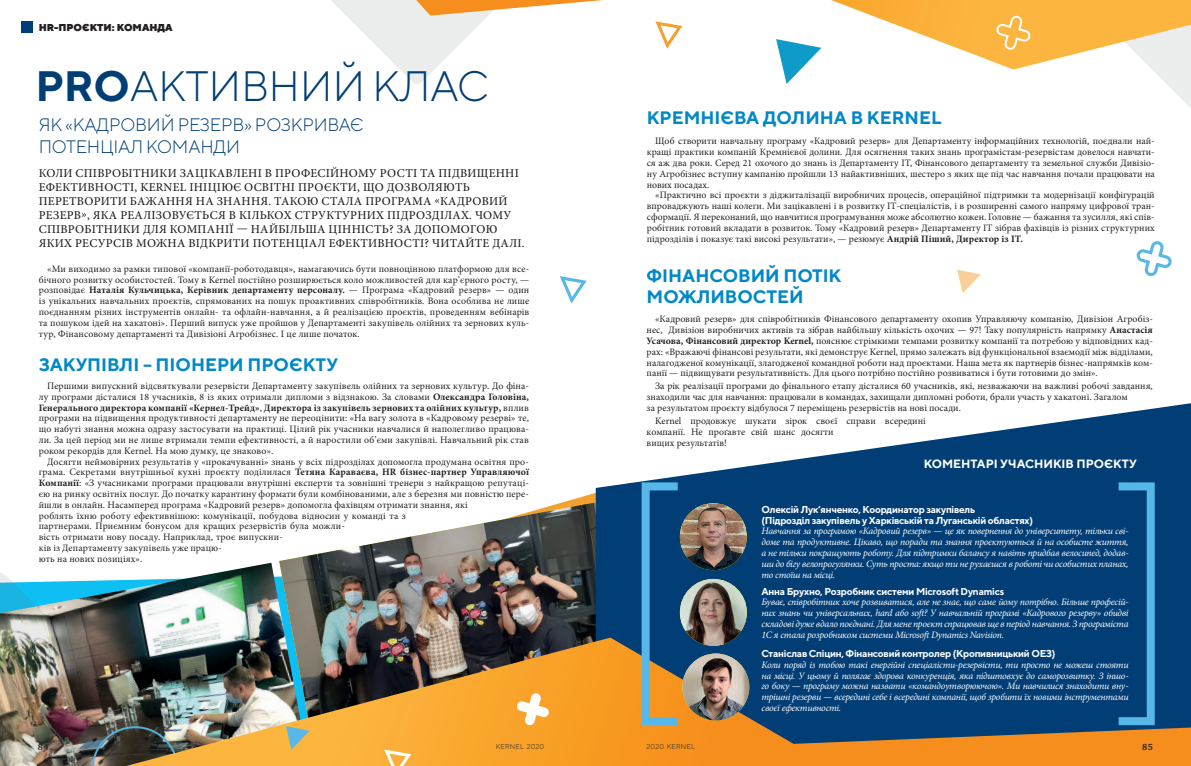
<style>
.page{position:relative;width:1191px;height:766px;background:#fff}
.page>*{position:absolute;margin:0;border:0;box-sizing:border-box;transform-origin:0 0}
.SuperSmall_text{font:300 42.5px "TT Norms";letter-spacing:-.01em;color:#003e75}
.Body_text{font:700 18px "TT Norms";color:#0088c7}
.SuperSmall_text-2{font:300 18px "TT Norms";letter-spacing:-.01em;color:#003e75}
.Body_text-2{font:500 12px/14px "Minion Pro";letter-spacing:.02em;color:#231f20}
.Body_text-3{font:700 12px "TT Norms";color:#fff}
.Body_text-4{font:700 10px/10.8px "TT Norms";letter-spacing:-.025em;color:#fff}
.t1{font:900 10px "TT Norms";color:#231f20}
.Body_text-5{font:9.8px/10.8px "Minion Pro";letter-spacing:.01em;color:#231f20;text-align:justify}
.Body_text-6{font:italic 9.8px/10.8px "Minion Pro";letter-spacing:-.025em;color:#fff;text-align:justify}
.t2{font:700 9px "Charter C";color:#231f20}
.t3{font:300 7px "TT Norms";letter-spacing:.02em;color:#231f20}
.s1{font-weight:700}
</style>
<div class="page">
<img style="left:238px;top:562px;width:41px;height:75px">
<img style="left:279px;top:502px;width:317px;height:135px">
<svg style="left:596px;top:403px;width:595px;height:234px;fill:#003e75"></svg>
<img style="left:0;top:569px;width:267px;height:196px">
<svg style="left:331px;top:0;width:103px;height:84px"></svg>
<div style="left:21px;top:21px;width:12px;height:12px;background:#003e75"></div>
<svg style="left:1152px;top:69px;width:39px;height:39px"></svg>
<svg style="left:416px;top:0;width:775px;height:69px"></svg>
<svg style="left:126px;top:637px;width:1065px;height:128px;background:#7a6c50"></svg>
<svg style="left:516px;top:692px;width:33px;height:33px"></svg>
<svg style="left:286px;top:726px;width:23px;height:23px"></svg>
<svg style="left:994px;top:14px;width:38px;height:38px"></svg>
<svg style="left:776px;top:39px;width:45px;height:45px"></svg>
<svg style="left:382px;top:747px;width:31px;height:18px"></svg>
<svg style="left:560px;top:276px;width:27px;height:28px"></svg>
<svg style="left:1136px;top:241px;width:36px;height:36px"></svg>
<div style="left:641px;top:482px;width:40px;height:243px;border:8px solid #56b7e8"></div>
<div style="left:1114px;top:482px;width:40px;height:243px;border:8px solid #56b7e8"></div>
<img style="left:680px;top:504px;width:67px;height:66px">
<img style="left:680px;top:578px;width:67px;height:67px;border-radius:33px">
<img style="left:682px;top:653px;width:67px;height:67px;border-radius:33px">
<svg style="left:653px;top:19px;width:31px;height:33px"></svg>
<svg style="left:957px;top:269px;width:24px;height:24px"></svg>
<p class="t1" style="left:39px;top:21px;width:135px">HR-ПРОЄКТИ: КОМАНДА</p>
<p class="SuperSmall_text" style="left:35px;top:60px;width:455px"><span class="s1">PRO</span>АКТИВНИЙ КЛАС</p>
<p class="SuperSmall_text-2" style="left:39px;top:114px;width:326px">ЯК «КАДРОВИЙ РЕЗЕРВ» РОЗКРИВАЄ</p>
<p class="SuperSmall_text-2" style="left:39px;top:135px;width:203px">ПОТЕНЦІАЛ КОМАНДИ</p>
<p class="Body_text-2" style="left:39px;top:166px;width:487px">КОЛИ СПІВРОБІТНИКИ ЗАЦІКАВЛЕНІ В ПРОФЕСІЙНОМУ РОСТІ ТА ПІДВИЩЕННІ ЕФЕКТИВНОСТІ, KERNEL ІНІЦІЮЄ ОСВІТНІ ПРОЄКТИ, ЩО ДОЗВОЛЯЮТЬ ПЕРЕТВОРИТИ БАЖАННЯ НА ЗНАННЯ. ТАКОЮ СТАЛА ПРОГРАМА «КАДРОВИЙ РЕЗЕРВ», ЯКА РЕАЛІЗОВУЄТЬСЯ В КІЛЬКОХ СТРУКТУРНИХ ПІДРОЗДІЛАХ. ЧОМУ СПІВРОБІТНИКИ ДЛЯ КОМПАНІЇ — НАЙБІЛЬША ЦІННІСТЬ? ЗА ДОПОМОГОЮ ЯКИХ РЕСУРСІВ МОЖНА ВІДКРИТИ ПОТЕНЦІАЛ ЕФЕКТИВНОСТІ? ЧИТАЙТЕ ДАЛІ.</p>
<p class="Body_text-5" style="left:39px;top:263px;width:492px;text-indent:9px">«Ми виходимо за рамки типової «компанії-роботодавця», намагаючись бути повноцінною платформою для все&shy;бічного розвитку особистостей. Тому в Kernel постійно розширюється коло можливостей для кар’єрного росту, — розповідає <span class="s1">Наталія Кульчицька, Керівник департаменту персоналу.</span> — Програма «Кадровий резерв» — один із унікальних навчальних проєктів, спрямованих на пошук проактивних співробітників. Вона особлива не лише поєднанням різних інструментів онлайн- та офлайн-навчання, а й реалізацією проєктів, проведенням вебінарів та пошуком ідей на хакатоні». Перший випуск уже пройшов у Департаменті закупівель олійних та зернових куль&shy;тур, Фінансовому департаменті та Дивізіоні Агробізнес. І це лише початок.</p>
<p class="Body_text" style="left:39px;top:353px;width:301px">ЗАКУПІВЛІ – ПІОНЕРИ ПРОЄКТУ</p>
<p class="Body_text-5" style="left:39px;top:380px;width:492px;text-indent:9px">Першими випускний відсвяткували резервісти Департаменту закупівель олійних та зернових культур. До фіна&shy;лу програми дісталися 18 учасників, 8 із яких отримали дипломи з відзнакою. За словами <span class="s1">Олександра Головіна, Генерального директора компанії «Кернел-Трейд»</span>, <span class="s1">Директора із закупівель зернових та олійних культур,</span> вплив програми на підвищення продуктивності департаменту не переоцінити: «На вагу золота в «Кадровому резерві» те, що набуті знання можна одразу застосувати на практиці. Цілий рік учасники навчалися й наполегливо працюва&shy;ли. За цей період ми не лише втримали темпи ефективності, а й наростили об’єми закупівлі. Навчальний рік став роком рекордів для Kernel. На мою думку, це знаково».</p>
<p class="Body_text-5" style="left:39px;top:456px;width:491px;text-align:left;text-indent:9px">Досягти неймовірних результатів у «прокачуванні» знань у всіх підрозділах допомогла продумана освітня про&shy;грама. Секретами внутрішньої кухні проєкту поділилася <span class="s1">Тетяна Караваєва, HR бізнес-партнер Управляючої Компанії</span>: «З учасниками програми працювали внутрішні експерти та зовнішні тренери з найкращою репутаці&shy;єю на ринку освітніх послуг. До початку карантину формати були комбінованими, але з березня ми повністю пере&shy;йшли в онлайн. Насамперед програма «Кадровий резерв» допомогла фахівцям отримати знання, які<br>роблять їхню роботу ефективнішою: комунікації, побудова відносин у команді та з<br>партнерами. Приємним бонусом для кращих резервістів була можли-<br>вість отримати нову посаду. Наприклад, троє випускни-<br>ків із Департаменту закупівель уже працю-<br>ють на нових позиціях».</p>
<p class="Body_text" style="left:647px;top:107px;width:296px">КРЕМНІЄВА ДОЛИНА В KERNEL</p>
<p class="Body_text-5" style="left:647px;top:136px;width:509px;text-indent:9px">Щоб створити навчальну програму «Кадровий резерв» для Департаменту інформаційних технологій, поєднали най&shy;кращі практики компаній Кремнієвої долини. Для осягнення таких знань програмістам-резервістам довелося навчати&shy;ся аж два роки. Серед 21 охочого до знань із Департаменту ІТ, Фінансового департаменту та земельної служби Дивізіо&shy;ну Агробізнес вступну кампанію пройшли 13 найактивніших, шестеро з яких ще під час навчання почали працювати на нових посадах.</p>
<p class="Body_text-5" style="left:647px;top:190px;width:509px;text-indent:9px">«Практично всі проєкти з діджиталізації виробничих процесів, операційної підтримки та модернізації конфігурацій впроваджують наші колеги. Ми зацікавлені і в розвитку ІТ-спеціалістів, і в розширенні самого напряму цифрової тран&shy;сформації. Я переконаний, що навчитися програмування може абсолютно кожен. Головне — бажання та зусилля, які спів&shy;робітник готовий вкладати в розвиток. Тому «Кадровий резерв» Департаменту ІТ зібрав фахівців із різних структурних підрозділів і показує такі високі результати», — резюмує <span class="s1">Андрій Піший, Директор із ІТ.</span></p>
<p class="Body_text" style="left:646px;top:264px;width:196px">ФІНАНСОВИЙ ПОТІК</p>
<p class="Body_text" style="left:646px;top:285px;width:158px">МОЖЛИВОСТЕЙ</p>
<p class="Body_text-5" style="left:646px;top:314px;width:508px;text-indent:9px">«Кадровий резерв» для співробітників Фінансового департаменту охопив Управляючу компанію, Дивізіон Агробіз&shy;нес, Дивізіон виробничих активів та зібрав найбільшу кількість охочих — 97! Таку популярність напрямку <span class="s1">Анастасія Усачова, Фінансовий директор Kernel,</span> пояснює стрімкими темпами розвитку компанії та потребою у відповідних кад&shy;рах: «Вражаючі фінансові результати, які демонструє Kernel, прямо залежать від функціональної взаємодії між відділами, налагодженої комунікації, злагодженої командної роботи над проєктами. Наша мета як партнерів бізнес-напрямків ком&shy;панії — підвищувати результативність. Для цього потрібно постійно розвиватися і бути готовими до змін».</p>
<p class="Body_text-5" style="left:646px;top:381px;width:507px;text-align:left;text-indent:9px">За рік реалізації програми до фінального етапу дісталися 60 учасників, які, незважаючи на важливі робочі завдання, знаходили час для навчання: працювали в командах, захищали дипломні роботи, брали участь у хакатоні. Загалом<br>за результатом проєкту відбулося 7 переміщень резервістів на нові посади.</p>
<p class="Body_text-5" style="left:646px;top:415px;width:281px;text-align:left;text-indent:9px">Kernel продовжує шукати зірок своєї справи всередині компанії. Не проґавте свій шанс досягти<br>вищих результатів!</p>
<p class="Body_text-3" style="left:923px;top:456px;width:214px">КОМЕНТАРІ УЧАСНИКІВ ПРОЄКТУ</p>
<p class="Body_text-4" style="left:761px;top:503px;width:273px">Олексій Лук’янченко, Координатор закупівель<br>(Підрозділ закупівель у Харківській та Луганській областях)</p>
<p class="Body_text-6" style="left:761px;top:525px;width:368px">Навчання за програмою «Кадровий резерв» — це як повернення до університету, тільки сві&shy;доме та продуктивне. Цікаво, що поради та знання проєктуються й на особисте життя, а не тільки покращують роботу. Для підтримки балансу я навіть придбав велосипед, додав&shy;ши до бігу велопрогулянки. Суть проста: якщо ти не рухаєшся в роботі чи особистих планах, то стоїш на місці.</p>
<p class="Body_text-4" style="left:761px;top:585px;width:244px">Анна Брухно, Розробник системи Microsoft Dynamics</p>
<p class="Body_text-6" style="left:761px;top:596px;width:368px">Буває, співробітник хоче розвиватися, але не знає, що саме йому потрібно. Більше професій&shy;них знань чи універсальних, hard або soft? У навчальній програмі «Кадрового резерву» обидві складові дуже вдало поєднані. Для мене проєкт спрацював ще в період навчання. З програміста 1C я стала розробником системи Microsoft Dynamics Navision.</p>
<p class="Body_text-4" style="left:761px;top:647px;width:296px">Станіслав Спіцин, Фінансовий контролер (Кропивницький ОЕЗ)</p>
<p class="Body_text-6" style="left:761px;top:659px;width:369px">Коли поряд із тобою такі енергійні спеціалісти-резервісти, ти просто не можеш стояти на місці. У цьому й полягає здорова конкуренція, яка підштовхує до саморозвитку. З іншо&shy;го боку — програму можна назвати «командоутворюючою». Ми навчилися знаходити вну&shy;трішні резерви — всередині себе і всередині компанії, щоб зробити їх новими інструментами своєї ефективності.</p>
<p class="t2" style="left:38px;top:741px;width:13px">84</p>
<p class="t3" style="left:496px;top:741px;width:50px">KERNEL 2020</p>
<p class="t3" style="left:646px;top:741px;width:50px">2020 KERNEL</p>
<p class="t2" style="left:1142px;top:741px;width:12px">85</p>
</div>
